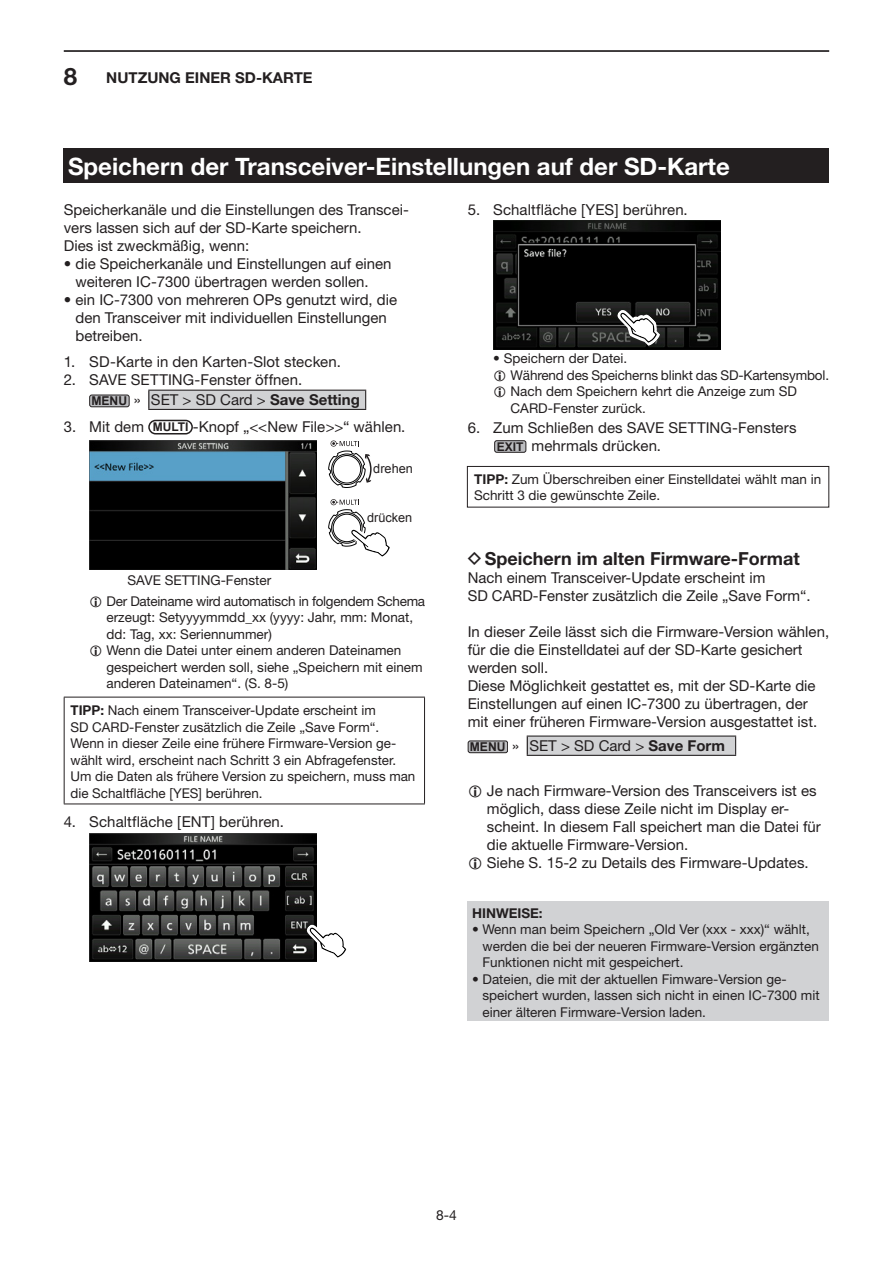
<style>
.page{position:relative;width:893px;height:1263px;background:#fff}
.page>*{position:absolute;margin:0;border:0;box-sizing:border-box;transform-origin:0 0}
.t1{font:700 24px "Helvetica Neue";color:#fff}
.t2{font:700 18px "Helvetica Neue";color:#231f20}
.t3{font:15px/18px "Helvetica Neue";color:#231f20}
.t4{font:700 15px "Helvetica Neue";color:#231f20}
.t5{font:13.8px "Helvetica Neue";color:#231f20}
.t6{font:13.5px/16.5px "Helvetica Neue";color:#231f20}
.t7{font:13.5px/20.7px "Helvetica Neue";letter-spacing:-.02em;color:#231f20}
.t8{font:700 13.5px "Helvetica Neue";color:#231f20}
.t9{font:12.75px "Arial";color:#231f20}
.s1{font-size:24px}
.s2{font-family:"Arial";font-weight:700;font-size:12.15px}
.s3{font-weight:700}
.s4{font-family:"Arial";font-weight:700;font-size:12px}
.s5{font-family:"Icom Product Font";font-weight:400}
</style>
<div class="page">
<hr style="left:64px;top:50px;width:765px;height:2px;background:#231f20">
<div style="left:64px;top:149px;width:765px;height:34px;background:#231f20"></div>
<div style="left:149px;top:390px;width:217px;height:19px;background:#d1d2d4"></div>
<hr style="left:148px;top:390px;width:218px;height:1px;background:#231f20">
<hr style="left:148px;top:409px;width:218px;height:1px;background:#231f20">
<svg style="left:365px;top:391px;width:1px;height:18px"></svg>
<svg style="left:148px;top:391px;width:1px;height:18px"></svg>
<div style="left:90px;top:395px;width:39px;height:12px;background:#bcbdc0;border-radius:2px"></div>
<div style="left:89px;top:395px;width:41px;height:12px;border:1px solid #231f20;border-radius:2px"></div>
<div style="left:148px;top:420px;width:45px;height:14px;border:2px solid #231f20;border-radius:7px"></div>
<svg style="left:328px;top:440px;width:44px;height:48px"></svg>
<svg style="left:328px;top:499px;width:62px;height:58px"></svg>
<img style="left:89px;top:440px;width:227px;height:129px">
<hr style="left:64px;top:697px;width:361px;height:1px;background:#231f20">
<hr style="left:64px;top:697px;width:1px;height:106px;background:#231f20">
<hr style="left:424px;top:697px;width:1px;height:106px;background:#231f20">
<hr style="left:64px;top:803px;width:361px;height:1px;background:#231f20">
<img style="left:89px;top:833px;width:227px;height:128px">
<svg style="left:306px;top:923px;width:41px;height:38px"></svg>
<img style="left:493px;top:220px;width:227px;height:129px">
<svg style="left:616px;top:308px;width:45px;height:39px"></svg>
<div style="left:495px;top:441px;width:31px;height:11px;background:#bcbdc0;border-radius:2px"></div>
<div style="left:494px;top:440px;width:32px;height:13px;border:1px solid #231f20;border-radius:2px"></div>
<div style="left:527px;top:736px;width:209px;height:19px;background:#d1d2d4"></div>
<hr style="left:527px;top:735px;width:209px;height:2px;background:#231f20">
<hr style="left:527px;top:755px;width:209px;height:1px;background:#231f20">
<svg style="left:735px;top:737px;width:1px;height:18px"></svg>
<svg style="left:527px;top:737px;width:1px;height:18px"></svg>
<div style="left:468px;top:741px;width:40px;height:12px;background:#bcbdc0;border-radius:2px"></div>
<div style="left:468px;top:740px;width:40px;height:13px;border:1px solid #231f20;border-radius:2px"></div>
<div style="left:468px;top:902px;width:361px;height:119px;background:#d1d2d4"></div>
<div style="left:467px;top:466px;width:362px;height:41px;border:1px solid #231f20"></div>
<p class="t4" style="left:64px;top:68px;width:250px"><span class="s1">8</span> NUTZUNG EINER SD-KARTE</p>
<h1 class="t1" style="left:68px;top:152px;width:663px">Speichern der Transceiver-Einstellungen auf der SD-Karte</h1>
<p class="t3" style="left:64px;top:200px;width:347px">Speicherkanäle und die Einstellungen des Transcei&shy;vers lassen sich auf der SD-Karte speichern.<br>Dies ist zweckmäßig, wenn:</p>
<p class="t3" style="left:75px;top:254px;width:318px;text-indent:-12px">• die Speicherkanäle und Einstellungen auf einen weiteren IC-7300 übertragen werden sollen.</p>
<p class="t3" style="left:75px;top:290px;width:323px;text-indent:-12px">• ein IC-7300 von mehreren OPs genutzt wird, die den Transceiver mit individuellen Einstellungen betreiben.</p>
<p class="t3" style="left:64px;top:353px;width:279px">1. SD-Karte in den Karten-Slot stecken.</p>
<p class="t3" style="left:91px;top:370px;width:270px;line-height:19.8px;text-indent:-28px">2. SAVE SETTING-Fenster öffnen.<br><span class="s2">MENU</span> » SET &gt; SD Card &gt; <span class="s3">Save Setting</span></p>
<p class="t3" style="left:64px;top:418px;width:343px">3. Mit dem <span class="s4">MULTI</span> -Knopf „&lt;&lt;New File&gt;&gt;“ wählen.</p>
<p class="t9" style="left:373px;top:461px;width:41px">drehen</p>
<p class="t9" style="left:367px;top:509px;width:47px">drücken</p>
<p class="t3" style="left:468px;top:200px;width:222px">5. Schaltfläche [YES] berühren.</p>
<p class="t6" style="left:510px;top:350px;width:320px;text-indent:-17px">• Speichern der Datei.<br>Während des Speicherns blinkt das SD-Kartensymbol.<br>Nach dem Speichern kehrt die Anzeige zum SD CARD-Fenster zurück.</p>
<p class="t3" style="left:497px;top:418px;width:301px;text-indent:-29px">6. Zum Schließen des SAVE SETTING-Fensters<br><span class="s4">EXIT</span> mehrmals drücken.</p>
<p class="t6" style="left:474px;top:471px;width:349px"><span class="s3">TIPP:</span> Zum Überschreiben einer Einstelldatei wählt man in<br>Schritt 3 die gewünschte Zeile.</p>
<p class="t7" style="left:107px;top:570px;width:320px;text-indent:21px">SAVE SETTING-Fenster<br>Der Dateiname wird automatisch in folgendem Schema</p>
<p class="t6" style="left:107px;top:609px;width:318px">erzeugt: Setyyyymmdd_xx (yyyy: Jahr, mm: Monat, dd: Tag, xx: Seriennummer)<br>Wenn die Datei unter einem anderen Dateinamen gespeichert werden soll, siehe „Speichern mit einem anderen Dateinamen“. (S. 8-5)</p>
<p class="t6" style="left:71px;top:702px;width:346px"><span class="s3">TIPP:</span> Nach einem Transceiver-Update erscheint im<br>SD CARD-Fenster zusätzlich die Zeile „Save Form“.<br>Wenn in dieser Zeile eine frühere Firmware-Version ge&shy;wählt wird, erscheint nach Schritt 3 ein Abfragefenster.<br>Um die Daten als frühere Version zu speichern, muss man die Schaltfläche [YES] berühren.</p>
<p class="t3" style="left:64px;top:812px;width:222px">4. Schaltfläche [ENT] berühren.</p>
<p class="t2" style="left:468px;top:547px;width:333px"><span class="s5">D</span>Speichern im alten Firmware-Format</p>
<p class="t3" style="left:468px;top:568px;width:344px">Nach einem Transceiver-Update erscheint im<br>SD CARD-Fenster zusätzlich die Zeile „Save Form“.</p>
<p class="t3" style="left:468px;top:622px;width:363px">In dieser Zeile lässt sich die Firmware-Version wählen, für die die Einstelldatei auf der SD-Karte gesichert werden soll.<br>Diese Möglichkeit gestattet es, mit der SD-Karte die Einstellungen auf einen IC-7300 zu übertragen, der mit einer früheren Firmware-Version ausgestattet ist.</p>
<p class="t3" style="left:470px;top:736px;width:257px"><span class="s2">MENU</span> » SET &gt; SD Card &gt; <span class="s3">Save Form</span></p>
<p class="t3" style="left:487px;top:781px;width:335px">Je nach Firmware-Version des Transceivers ist es möglich, dass diese Zeile nicht im Display er&shy;scheint. In diesem Fall speichert man die Datei für die aktuelle Firmware-Version.<br>Siehe S. 15-2 zu Details des Firmware-Updates.</p>
<p class="t8" style="left:472px;top:904px;width:72px">HINWEISE:</p>
<p class="t6" style="left:482px;top:921px;width:338px;text-indent:-11px">• Wenn man beim Speichern „Old Ver (xxx - xxx)“ wählt, werden die bei der neueren Firmware-Version ergänzten<br>Funktionen nicht mit gespeichert.</p>
<p class="t6" style="left:482px;top:970px;width:339px;text-indent:-11px">• Dateien, die mit der aktuellen Fimware-Version ge&shy;speichert wurden, lassen sich nicht in einen IC-7300 mit einer älteren Firmware-Version laden.</p>
<p class="t5" style="left:436px;top:1207px;width:22px">8-4</p>
</div>
